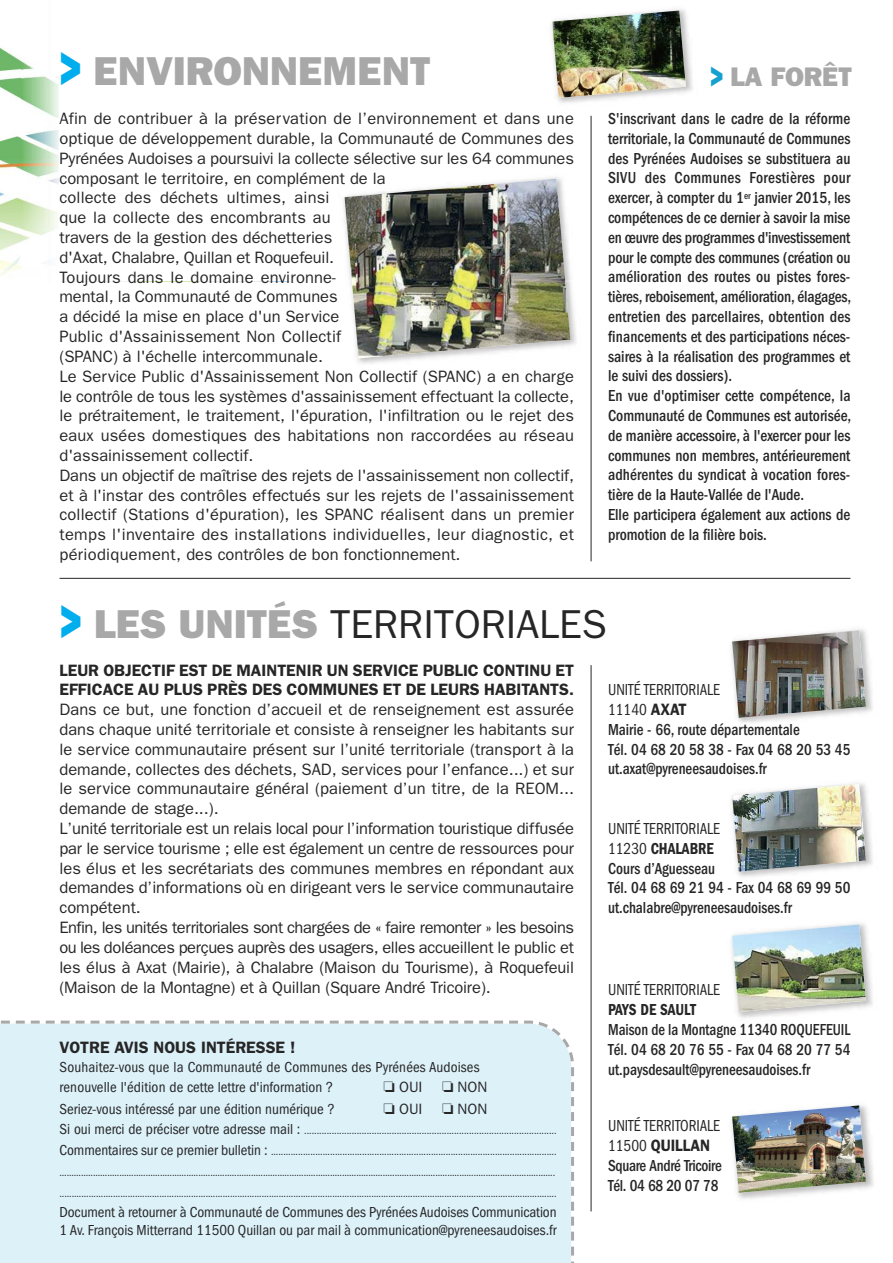
<style>
.page{position:relative;width:893px;height:1263px;background:#fff}
.page>*{position:absolute;margin:0;border:0;box-sizing:border-box;transform-origin:0 0}
.t1{font:40.5px "Franklin Gothic";color:#272627}
.t2{font:800 40.5px "Franklin Gothic";color:#a9a8a9}
.t3{font:800 27px "Franklin Gothic";color:#a9a8a9}
.t4{font:16.5px/19.8px "Franklin Gothic";color:#272627}
.t5{font:500 condensed 16.5px/19.8px "Franklin Gothic";color:#272627;scale:.94 1}
.t6{font:500 condensed 16.5px/19.8px "Franklin Gothic";color:#272627;scale:.92 1}
.t7{font:600 16.5px/19.8px "Franklin Gothic";color:#272627}
.t8{font:500 condensed 16.5px/19.8px "Franklin Gothic";color:#272627;text-align:justify;scale:.9 1}
.t9{font:500 condensed 16.5px/19.8px "Franklin Gothic";letter-spacing:-.02em;color:#272627;scale:.92 1}
.t10{font:condensed 16.5px "Franklin Gothic";color:#272627;scale:.92 1}
.t11{font:600 condensed 16.5px "Franklin Gothic";letter-spacing:-.01em;color:#272627;scale:.92 1}
.t12{font:condensed 15px/20.2px "Franklin Gothic";color:#272627}
.t13{font:15px "Franklin Gothic";color:#272627}
.t14{font:condensed 10.5px/21.1px "Franklin Gothic";color:#272627}
.s1{font-size:60px;color:#00aded}
.s2{font-size:36px;color:#16a0d0}
.s3{font-weight:800;font-size:60px;color:#00aded}
.s4{font-weight:800;color:#a9a8a9}
.s5{font-size:15px}
.s6{font-weight:400}
.s7{font-weight:600;font-stretch:normal}
.s8{font-weight:600}
</style>
<div class="page">
<img style="left:0;top:159px;width:21px;height:116px">
<img style="left:21px;top:61px;width:38px;height:201px">
<div style="left:0;top:1020px;width:574px;height:243px;background:#dcf1f8"></div>
<img style="left:357px;top:282px;width:219px;height:82px">
<img style="left:345px;top:179px;width:225px;height:179px">
<hr style="left:591px;top:116px;width:1px;height:445px;background:#272627">
<hr style="left:591px;top:665px;width:1px;height:546px;background:#272627">
<img style="left:731px;top:629px;width:142px;height:94px">
<img style="left:732px;top:630px;width:134px;height:88px">
<img style="left:551px;top:9px;width:142px;height:94px">
<img style="left:552px;top:11px;width:134px;height:87px">
<img style="left:731px;top:783px;width:142px;height:94px">
<img style="left:732px;top:784px;width:134px;height:87px">
<img style="left:731px;top:923px;width:142px;height:95px">
<img style="left:732px;top:924px;width:134px;height:88px">
<img style="left:731px;top:1107px;width:143px;height:92px">
<img style="left:732px;top:1105px;width:134px;height:88px">
<hr style="left:60px;top:578px;width:790px;height:1px;background:#272627">
<h1 class="t2" style="left:60px;top:57px;width:372px"><span class="s1">&gt;</span> ENVIRONNEMENT</h1>
<p class="t4" style="left:59px;top:110px;width:516px">Afin de contribuer à la préservation de l’environnement et dans une optique de développement durable, la Communauté de Communes des Pyrénées Audoises a poursuivi la collecte sélective sur les 64 communes composant le territoire, en complément de la<br>collecte des déchets ultimes, ainsi<br>que la collecte des encombrants au<br>travers de la gestion des déchetteries<br>d'Axat, Chalabre, Quillan et Roquefeuil.<br>Toujours dans le domaine environne-<br>mental, la Communauté de Communes<br>a décidé la mise en place d'un Service<br>Public d'Assainissement Non Collectif<br>(SPANC) à l'échelle intercommunale.<br>Le Service Public d'Assainissement Non Collectif (SPANC) a en charge le contrôle de tous les systèmes d'assainissement effectuant la collecte, le prétraitement, le traitement, l'épuration, l'infiltration ou le rejet des eaux usées domestiques des habitations non raccordées au réseau d'assainissement collectif.<br>Dans un objectif de maîtrise des rejets de l'assainissement non collectif, et à l'instar des contrôles effectués sur les rejets de l'assainissement collectif (Stations d'épuration), les SPANC réalisent dans un premier temps l'inventaire des installations individuelles, leur diagnostic, et périodiquement, des contrôles de bon fonctionnement.</p>
<h2 class="t3" style="left:710px;top:68px;width:143px"><span class="s2">&gt;</span> LA FORÊT</h2>
<p class="t5" style="left:608px;top:110px;width:260px">S'inscrivant dans le cadre de la réforme territoriale, la Communauté de Communes des Pyrénées Audoises se substituera au SIVU des Communes Forestières pour exercer, à compter du 1<sup>er</sup> janvier 2015, les compétences de ce dernier à savoir la mise en œuvre des programmes d'investissement pour le compte des communes (création ou amélioration des routes ou pistes fores&shy;tières, reboisement, amélioration, élagages, entretien des parcellaires, obtention des financements et des participations néces&shy;saires à la réalisation des programmes et le suivi des dossiers).<br>En vue d'optimiser cette compétence, la Communauté de Communes est autorisée, de manière accessoire, à l'exercer pour les communes non membres, antérieurement adhérentes du syndicat à vocation fores&shy;tière de la Haute-Vallée de l'Aude.<br>Elle participera également aux actions de promotion de la filière bois.</p>
<h1 class="t1" style="left:60px;top:610px;width:549px"><span class="s3">&gt;</span> <span class="s4">LES UNITÉS</span> TERRITORIALES</h1>
<p class="t7" style="left:60px;top:661px;width:516px">LEUR OBJECTIF EST DE MAINTENIR UN SERVICE PUBLIC CONTINU ET<br>EFFICACE AU PLUS PRÈS DES COMMUNES ET DE LEURS HABITANTS.</p>
<p class="t4" style="left:59px;top:701px;width:516px">Dans ce but, une fonction d’accueil et de renseignement est assurée dans chaque unité territoriale et consiste à renseigner les habitants sur le service communautaire présent sur l’unité territoriale (transport à la demande, collectes des déchets, SAD, services pour l’enfance...) et sur le service communautaire général (paiement d’un titre, de la REOM... demande de stage...).<br>L’unité territoriale est un relais local pour l’information touristique diffusée par le service tourisme ; elle est également un centre de ressources pour les élus et les secrétariats des communes membres en répondant aux demandes d’informations où en dirigeant vers le service communautaire compétent.<br>Enfin, les unités territoriales sont chargées de « faire remonter » les besoins ou les doléances perçues auprès des usagers, elles accueillent le public et les élus à Axat (Mairie), à Chalabre (Maison du Tourisme), à Roquefeuil (Maison de la Montagne) et à Quillan (Square André Tricoire).</p>
<p class="t7" style="left:60px;top:1039px;width:237px">VOTRE AVIS NOUS INTÉRESSE !</p>
<p class="t12" style="left:60px;top:1058px;width:422px">Souhaitez-vous que la Communauté de Communes des Pyrénées Audoises renouvelle l'édition de cette lettre d'information ?</p>
<p class="t13" style="left:384px;top:1082px;width:40px">❏ OUI</p>
<p class="t13" style="left:442px;top:1082px;width:47px">❏ NON</p>
<p class="t12" style="left:60px;top:1100px;width:277px">Seriez-vous intéressé par une édition numérique ?</p>
<p class="t13" style="left:384px;top:1104px;width:40px">❏ OUI</p>
<p class="t13" style="left:442px;top:1104px;width:47px">❏ NON</p>
<p class="t14" style="left:59px;top:1120px;width:499px"><span class="s5">Si oui merci de préciser votre adresse mail :</span> .....................................................................................................<br><span class="s5">Commentaires sur ce premier bulletin :</span> .................................................................................................................... ............................................................................................................................................................................................................... ............................................................................................................................................................................................................</p>
<p class="t12" style="left:60px;top:1204px;width:499px;line-height:18px">Document à retourner à Communauté de Communes des Pyrénées Audoises Communication<br>1 Av. François Mitterrand 11500 Quillan ou par mail à communication@pyreneesaudoises.fr</p>
<p class="t6" style="left:608px;top:681px;width:265px"><span class="s6">UNITÉ TERRITORIALE<br>11140</span> <span class="s7">AXAT<br></span>Mairie - 66, route départementale<br>Tél. 04 68 20 58 38 - Fax 04 68 20 53 45 ut.axat@pyreneesaudoises.fr</p>
<p class="t6" style="left:608px;top:820px;width:265px"><span class="s6">UNITÉ TERRITORIALE<br>11230</span> <span class="s8">CHALABRE<br></span>Cours d’Aguesseau<br>Tél. 04 68 69 21 94 - Fax 04 68 69 99 50 ut.chalabre@pyreneesaudoises.fr</p>
<p class="t10" style="left:608px;top:984px;width:123px">UNITÉ TERRITORIALE</p>
<p class="t11" style="left:608px;top:1004px;width:97px">PAYS DE SAULT</p>
<p class="t8" style="left:608px;top:1021px;width:271px">Maison de la Montagne 11340 ROQUEFEUIL Tél. 04 68 20 76 55 - Fax 04 68 20 77 54 ut.paysdesault@pyreneesaudoises.fr</p>
<p class="t9" style="left:608px;top:1117px;width:125px"><span class="s6">UNITÉ TERRITORIALE<br>11500</span> <span class="s7">QUILLAN<br></span>Square André Tricoire<br>Tél. 04 68 20 07 78</p>
</div>
